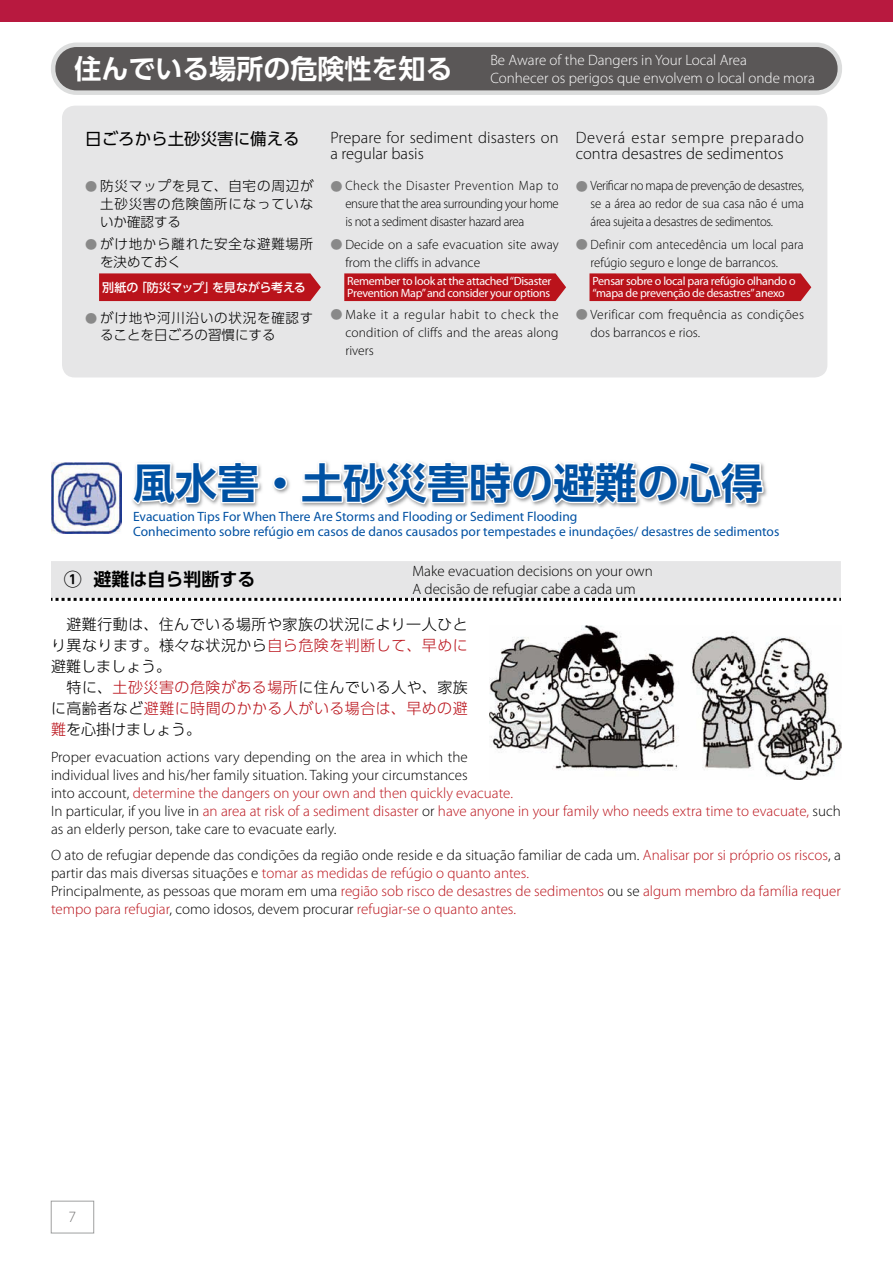
<style>
.page{position:relative;width:893px;height:1263px;background:#fff}
.page>*{position:absolute;margin:0;border:0;box-sizing:border-box;transform-origin:0 0}
.t1{font:700 42px "UD Shin Go Pro De";color:#0051a3}
.t2{font:700 27px "UD Shin Go Pro De";color:#fff}
.t3{font:700 18px "UD Shin Go Pro De";color:#000}
.t4{font:300 16.5px/16.5px "Myriad Pro";letter-spacing:.01em;color:#000}
.t5{font:16.5px "UD Shin Go Pro";color:#000}
.t6{font:300 15.75px "Myriad Pro";color:#727171}
.t7{font:300 15px/18px "Myriad Pro";color:#000}
.t8{font:300 15px/21px "UD Shin Go Pro";letter-spacing:.03em;color:#000}
.t9{font:300 15px/18px "Myriad Pro";color:#fff}
.t10{font:300 13.5px/18px "Myriad Pro";color:#000}
.t11{font:300 13.5px/18px "Myriad Pro";color:#000;text-align:justify;scale:.95 1}
.t12{font:13.5px/15px "Myriad Pro";color:#0051a3}
.t13{font:300 13.5px/18px "Myriad Pro";color:#000;text-align:justify;scale:.94 1}
.t14{font:300 13.5px/18px "UD Shin Go Pro";letter-spacing:.055em;color:#000}
.t15{font:12px/12px "Myriad Pro";letter-spacing:-.025em;color:#fff}
.t16{font:500 12px "UD Shin Go Pro";letter-spacing:-.015em;color:#fff}
.s1{font-size:12.15px;color:#898989}
.s2{font-family:"UD Shin Go Pro";font-size:12.15px;color:#898989}
.s3{color:#ba131b}
</style>
<div class="page">
<div style="left:0;top:0;width:893px;height:21px;background:#b8193f"></div>
<div style="left:51px;top:1201px;width:43px;height:32px;border:1px solid #9fa0a0"></div>
<img style="left:138px;top:476px;width:629px;height:32px">
<svg style="left:132px;top:461px;width:129px;height:46px"></svg>
<div style="left:273px;top:476px;width:14px;height:14px;border:3px solid #fff;border-radius:50%"></div>
<svg style="left:299px;top:461px;width:466px;height:46px"></svg>
<img style="left:51px;top:462px;width:70px;height:71px">
<svg style="left:51px;top:561px;width:790px;height:40px;background:#dededf"></svg>
<img style="left:489px;top:626px;width:353px;height:153px">
<div style="left:53px;top:45px;width:787px;height:48px;background:#5a5757;border-radius:23px"></div>
<div style="left:51px;top:43px;width:791px;height:52px;border:4px solid #dcdddd;border-radius:23px"></div>
<div style="left:62px;top:106px;width:765px;height:271px;background:#e6e6e7;border-radius:13px"></div>
<div style="left:99px;top:273px;width:222px;height:28px;background:#ba131b"></div>
<div style="left:344px;top:273px;width:222px;height:28px;background:#ba131b"></div>
<div style="left:589px;top:273px;width:222px;height:28px;background:#ba131b"></div>
<h2 class="t2" style="left:75px;top:47px;width:379px">住んでいる場所の危険性を知る</h2>
<p class="t9" style="left:490px;top:51px;width:326px">Be Aware of the Dangers in Your Local Area<br>Conhecer os perigos que envolvem o local onde mora</p>
<p class="t5" style="left:85px;top:126px;width:216px">日ごろから土砂災害に備える</p>
<p class="t4" style="left:330px;top:129px;width:230px">Prepare for sediment disasters on a regular basis</p>
<p class="t4" style="left:576px;top:129px;width:230px">Deverá estar sempre preparado contra desastres de sedimentos</p>
<p class="t14" style="left:100px;top:176px;width:215px;text-align:justify;text-indent:-15px"><span class="s1">●</span> 防災マップを見て、自宅の周辺が土砂災害の危険箇所になっていないか確認する</p>
<p class="t14" style="left:100px;top:235px;width:215px;text-indent:-15px"><span class="s1">●</span> がけ地から離れた安全な避難場所を決めておく</p>
<p class="t16" style="left:102px;top:277px;width:205px">別紙の｢防災マップ｣を見ながら考える</p>
<p class="t14" style="left:100px;top:309px;width:215px;line-height:16.5px;text-indent:-15px"><span class="s1">●</span> がけ地や河川沿いの状況を確認することを日ごろの習慣にする</p>
<p class="t13" style="left:591px;top:177px;width:228px;text-indent:-15px"><span class="s2">●</span> Verificar no mapa de prevenção de desastres, se a área ao redor de sua casa não é uma área sujeita a desastres de sedimentos.</p>
<p class="t11" style="left:591px;top:235px;width:226px;text-indent:-15px"><span class="s2">●</span> Definir com antecedência um local para refúgio seguro e longe de barrancos.</p>
<p class="t15" style="left:592px;top:275px;width:205px">Pensar sobre o local para refúgio olhando o “mapa de prevenção de desastres” anexo</p>
<p class="t10" style="left:591px;top:306px;width:215px;text-indent:-15px"><span class="s2">●</span> Verificar com frequência as condições dos barrancos e rios.</p>
<p class="t11" style="left:345px;top:177px;width:226px;text-indent:-15px"><span class="s2">●</span> Check the Disaster Prevention Map to ensure that the area surrounding your home is not a sediment disaster hazard area</p>
<p class="t10" style="left:345px;top:235px;width:215px;text-indent:-15px"><span class="s2">●</span> Decide on a safe evacuation site away from the cliffs in advance</p>
<p class="t15" style="left:347px;top:275px;width:206px">Remember to look at the attached “Disaster<br>Prevention Map” and consider your options</p>
<p class="t10" style="left:345px;top:306px;width:215px;text-align:justify;text-indent:-15px"><span class="s2">●</span> Make it a regular habit to check the condition of cliffs and the areas along rivers</p>
<h1 class="t1" style="left:133px;top:449px;width:631px">風水害・土砂災害時の避難の心得</h1>
<p class="t12" style="left:133px;top:509px;width:648px">Evacuation Tips For When There Are Storms and Flooding or Sediment Flooding<br>Conhecimento sobre refúgio em casos de danos causados por tempestades e inundações/ desastres de sedimentos</p>
<p class="t3" style="left:64px;top:565px;width:193px">① 避難は自ら判断する</p>
<p class="t7" style="left:412px;top:562px;width:242px">Make evacuation decisions on your own<br>A decisão de refugiar cabe a cada um</p>
<p class="t8" style="left:51px;top:613px;width:418px">　避難行動は、住んでいる場所や家族の状況により一人ひとり異なります。様々な状況から<span class="s3">自ら危険を判断して、早めに</span>避難しましょう。<br>　特に、<span class="s3">土砂災害の危険がある場所</span>に住んでいる人や、家族に高齢者など<span class="s3">避難に時間のかかる人がいる場合は、早めの避難</span>を心掛けましょう。</p>
<p class="t7" style="left:51px;top:748px;width:791px">Proper evacuation actions vary depending on the area in which the<br>individual lives and his/her family situation. Taking your circumstances<br>into account, <span class="s3">determine the dangers on your own and then quickly evacuate.<br></span>In particular, if you live in <span class="s3">an area at risk of a sediment disaster</span> or <span class="s3">have anyone in your family who needs extra time to evacuate,</span> such as an elderly person, take care to evacuate early.</p>
<p class="t7" style="left:51px;top:846px;width:791px">O ato de refugiar depende das condições da região onde reside e da situação familiar de cada um. <span class="s3">Analisar por si próprio os riscos</span>, a partir das mais diversas situações e <span class="s3">tomar as medidas de refúgio o quanto antes.<br></span>Principalmente, as pessoas que moram em uma <span class="s3">região sob risco de desastres de sedimentos</span> ou se <span class="s3">algum membro da família requer tempo para refugiar</span>, como idosos, devem procurar <span class="s3">refugiar-se o quanto antes.</span></p>
<p class="t6" style="left:69px;top:1208px;width:9px">7</p>
</div>
